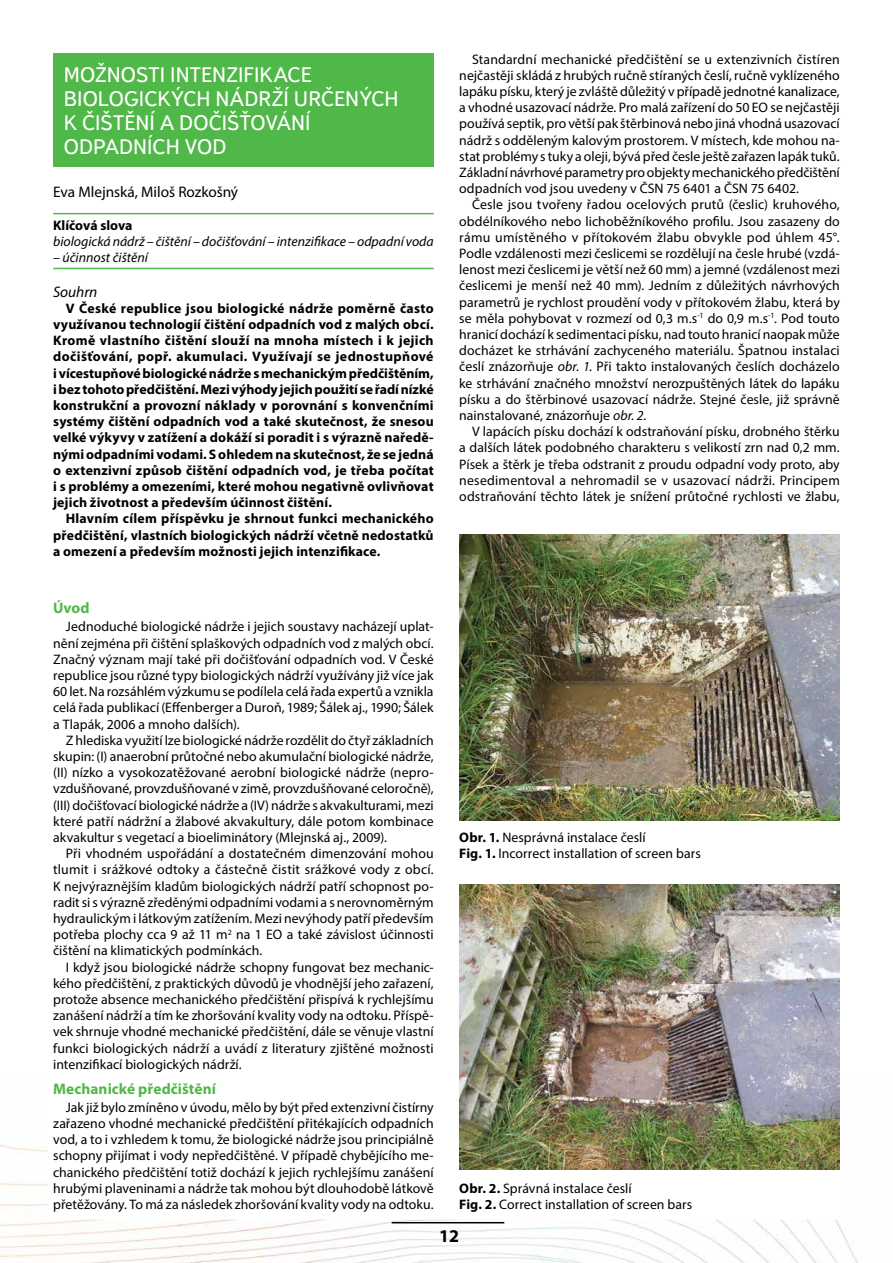
<style>
.page{position:relative;width:893px;height:1263px;background:#fff}
.page>*{position:absolute;margin:0;border:0;box-sizing:border-box;transform-origin:0 0}
.t1{font:21px/24px "Textbook New";letter-spacing:.005em;color:#fff}
.t2{font:700 18px "Myriad Pro";color:#000}
.t3{font:15.3px "Myriad Pro";letter-spacing:-.005em;color:#000}
.t4{font:700 15.3px "Myriad Pro";letter-spacing:.005em;color:#50b848}
.t5{font:italic 15.3px "Myriad Pro";letter-spacing:-.005em;color:#000}
.t6{font:13.8px/16.2px "Myriad Pro";letter-spacing:.005em;color:#000;text-align:justify}
.t7{font:700 13.8px/16.2px "Myriad Pro";letter-spacing:.01em;color:#000;text-align:justify}
.t8{font:italic 13.8px "Myriad Pro";color:#000}
.s1{font-style:italic}
.s2{font-weight:700}
</style>
<div class="page">
<img style="left:0;top:1145px;width:858px;height:118px">
<hr style="left:392px;top:1222px;width:112px;height:1px;background:#000">
<div style="left:53px;top:53px;width:381px;height:113px;background:#50b848"></div>
<hr style="left:53px;top:213px;width:381px;height:1px;background:#50b848">
<hr style="left:53px;top:268px;width:381px;height:1px;background:#50b848">
<img style="left:459px;top:535px;width:381px;height:285px">
<img style="left:459px;top:884px;width:381px;height:286px">
<h1 class="t1" style="left:64px;top:63px;width:55px">MOŽNOSTI</h1>
<h1 class="t1" style="left:170px;top:63px;width:12px">INTENZIFIKACE</h1>
<h1 class="t1" style="left:64px;top:87px;width:27px">BIOLOGICKÝCH</h1>
<h1 class="t1" style="left:64px;top:87px;width:244px;text-indent:152px">NÁDRŽÍURČENÝCH<br>K ČIŠTĚNÍ A DOČIŠŤOVÁNÍ<br>ODPADNÍCH</h1>
<h1 class="t1" style="left:185px;top:135px;width:43px">VO D</h1>
<p class="t3" style="left:53px;top:183px;width:186px">Eva Mlejnská, Miloš Rozkošný</p>
<p class="t7" style="left:53px;top:216px;width:81px">Klíčová slova</p>
<p class="t8" style="left:53px;top:233px;width:382px">biologická nádrž – čištění – dočišťování – intenzifikace – odpadní voda</p>
<p class="t8" style="left:53px;top:249px;width:96px">– účinnost čištění</p>
<p class="t5" style="left:53px;top:282px;width:46px">Souhrn</p>
<p class="t7" style="left:53px;top:300px;width:382px;text-indent:13px">V České republice jsou biologické nádrže poměrně často využívanou technologií čištění odpadních vod z malých obcí.<br>Kromě vlastního čištění slouží na mnoha místech i k jejich dočišťování, popř. akumulaci. Využívají se jednostupňové i vícestupňové biologické nádrže s mechanickým předčištěním, i bez tohoto předčištění. Mezi výhody jejich použití se řadí nízké konstrukční a provozní náklady v porovnání s konvenčními systémy čištění odpadních vod a také skutečnost, že snesou velké výkyvy v zatížení a dokáží si poradit i s výrazně naředě&shy;nými odpadními vodami. S ohledem na skutečnost, že se jedná o extenzivní způsob čištění odpadních vod, je třeba počítat i s problémy a omezeními, které mohou negativně ovlivňovat jejich životnost a především účinnost čištění.</p>
<p class="t7" style="left:53px;top:510px;width:382px;text-indent:13px">Hlavním cílem příspěvku je shrnout funkci mechanického předčištění, vlastních biologických nádrží včetně nedostatků a omezení a především možnosti jejich intenzifikace.</p>
<p class="t4" style="left:53px;top:598px;width:38px">Úvod</p>
<p class="t6" style="left:53px;top:618px;width:382px;text-indent:13px">Jednoduché biologické nádrže i jejich soustavy nacházejí uplat&shy;nění zejména při čištění splaškových odpadních vod z malých obcí.<br>Značný význam mají také při dočišťování odpadních vod. V České republice jsou různé typy biologických nádrží využívány již více jak 60 let. Na rozsáhlém výzkumu se podílela celá řada expertů a vznikla celá řada publikací (Effenberger a Duroň, 1989; Šálek aj., 1990; Šálek a Tlapák, 2006 a mnoho dalších).</p>
<p class="t6" style="left:53px;top:732px;width:382px;text-indent:13px">Z hlediska využití lze biologické nádrže rozdělit do čtyř základních skupin: (I) anaerobní průtočné nebo akumulační biologické nádrže, (II) nízko a vysokozatěžované aerobní biologické nádrže (nepro&shy;vzdušňované, provzdušňované v zimě, provzdušňované celoročně), (III) dočišťovací biologické nádrže a (IV) nádrže s akvakulturami, mezi které patří nádržní a žlabové akvakultury, dále potom kombinace akvakultur s vegetací a bioeliminátory (Mlejnská aj., 2009).</p>
<p class="t6" style="left:53px;top:845px;width:382px;text-indent:13px">Při vhodném uspořádání a dostatečném dimenzování mohou tlumit i srážkové odtoky a částečně čistit srážkové vody z obcí.<br>K nejvýraznějším kladům biologických nádrží patří schopnost po&shy;radit si s výrazně zředěnými odpadními vodami a s nerovnoměrným hydraulickým i látkovým zatížením. Mezi nevýhody patří především potřeba plochy cca 9 až 11 m<sup>2</sup> na 1 EO a také závislost účinnosti čištění na klimatických podmínkách.</p>
<p class="t6" style="left:53px;top:959px;width:382px;text-indent:13px">I když jsou biologické nádrže schopny fungovat bez mechanic&shy;kého předčištění, z praktických důvodů je vhodnější jeho zařazení, protože absence mechanického předčištění přispívá k rychlejšímu zanášení nádrží a tím ke zhoršování kvality vody na odtoku. Příspě&shy;vek shrnuje vhodné mechanické předčištění, dále se věnuje vlastní funkci biologických nádrží a uvádí z literatury zjištěné možnosti intenzifikací biologických nádrží.</p>
<p class="t4" style="left:53px;top:1078px;width:164px">Mechanické předčištění</p>
<p class="t6" style="left:53px;top:1099px;width:382px;text-indent:13px">Jak již bylo zmíněno v úvodu, mělo by být před extenzivní čistírny zařazeno vhodné mechanické předčištění přitékajících odpadních vod, a to i vzhledem k tomu, že biologické nádrže jsou principiálně schopny přijímat i vody nepředčištěné. V případě chybějícího me&shy;chanického předčištění totiž dochází k jejich rychlejšímu zanášení hrubými plaveninami a nádrže tak mohou být dlouhodobě látkově přetěžovány. To má za následek zhoršování kvality vody na odtoku.</p>
<p class="t6" style="left:459px;top:51px;width:382px;text-indent:13px">Standardní mechanické předčištění se u extenzivních čistíren nejčastěji skládá z hrubých ručně stíraných česlí, ručně vyklízeného lapáku písku, který je zvláště důležitý v případě jednotné kanalizace, a vhodné usazovací nádrže. Pro malá zařízení do 50 EO se nejčastěji používá septik, pro větší pak štěrbinová nebo jiná vhodná usazovací nádrž s odděleným kalovým prostorem. V místech, kde mohou na&shy;stat problémy s tuky a oleji, bývá před česle ještě zařazen lapák tuků.<br>Základní návrhové parametry pro objekty mechanického předčištění odpadních vod jsou uvedeny v ČSN 75 6401 a ČSN 75 6402.</p>
<p class="t6" style="left:459px;top:196px;width:382px;text-indent:13px">Česle jsou tvořeny řadou ocelových prutů (česlic) kruhového, obdélníkového nebo lichoběžníkového profilu. Jsou zasazeny do rámu umístěného v přítokovém žlabu obvykle pod úhlem 45°.<br>Podle vzdálenosti mezi česlicemi se rozdělují na česle hrubé (vzdá&shy;lenost mezi česlicemi je větší než 60 mm) a jemné (vzdálenost mezi česlicemi je menší než 40 mm). Jedním z důležitých návrhových parametrů je rychlost proudění vody v přítokovém žlabu, která by se měla pohybovat v rozmezí od 0,3 m.s<sup>-1</sup> do 0,9 m.s<sup>-1</sup>. Pod touto hranicí dochází k sedimentaci písku, nad touto hranicí naopak může docházet ke strhávání zachyceného materiálu. Špatnou instalaci česlí znázorňuje <span class="s1">obr. 1</span>. Při takto instalovaných česlích docházelo ke strhávání značného množství nerozpuštěných látek do lapáku písku a do štěrbinové usazovací nádrže. Stejné česle, již správně nainstalované, znázorňuje <span class="s1">obr. 2.</span></p>
<p class="t6" style="left:459px;top:423px;width:382px;text-indent:13px">V lapácích písku dochází k odstraňování písku, drobného štěrku a dalších látek podobného charakteru s velikostí zrn nad 0,2 mm.<br>Písek a štěrk je třeba odstranit z proudu odpadní vody proto, aby nesedimentoval a nehromadil se v usazovací nádrži. Principem odstraňování těchto látek je snížení průtočné rychlosti ve žlabu,</p>
<p class="t6" style="left:459px;top:829px;width:243px"><span class="s2">Obr. 1.</span> Nesprávná instalace česlí<br><span class="s2">Fig. 1.</span> Incorrect installation of screen bars</p>
<p class="t6" style="left:459px;top:1179px;width:235px"><span class="s2">Obr. 2.</span> Správná instalace česlí<br><span class="s2">Fig. 2.</span> Correct installation of screen bars</p>
<h2 class="t2" style="left:439px;top:1224px;width:21px">12</h2>
</div>
